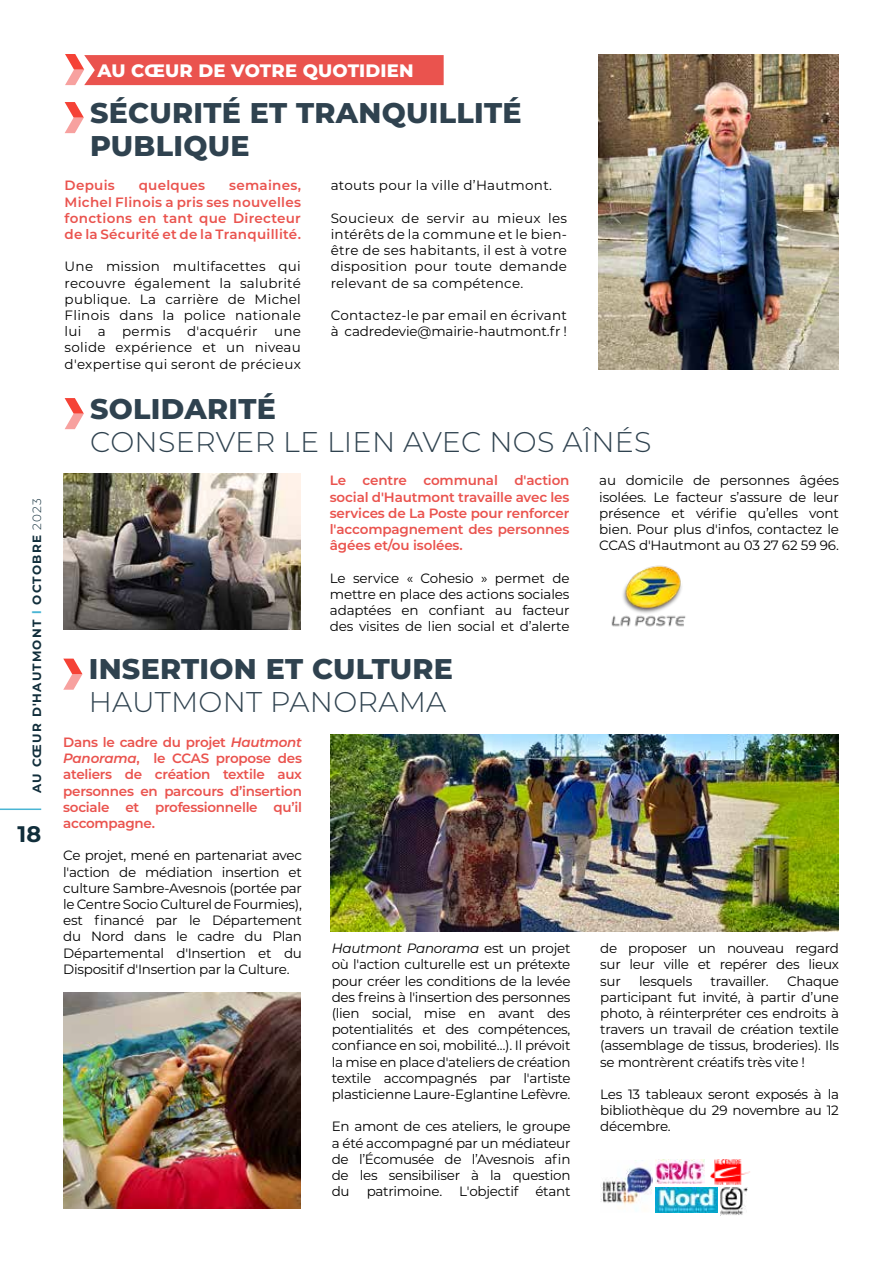
<style>
.page{position:relative;width:893px;height:1263px;background:#fff}
.page>*{position:absolute;margin:0;border:0;box-sizing:border-box;transform-origin:0 0}
.t1{font:800 28.5px/33px "Montserrat";letter-spacing:.01em;color:#2f424f}
.t2{font:300 28.5px "Montserrat";letter-spacing:.01em;color:#2f424f}
.t3{font:700 22.5px "Montserrat";color:#112e3b}
.t4{font:800 18px "Montserrat";letter-spacing:.01em;color:#fff}
.t5{font:13.5px/16.2px "Montserrat";letter-spacing:-.02em;color:#000;text-align:justify}
.t6{font:600 13.5px/16.2px "Montserrat";letter-spacing:-.01em;color:#ea534e;text-align:justify}
.t7{font:13.5px/16.2px "Montserrat";color:#000}
.t8{font:13.5px "Montserrat";letter-spacing:.02em;color:#000}
.t9{font:600 13.5px "Montserrat";letter-spacing:.02em;color:#ea534e}
.t10{font:700 12px "Montserrat";letter-spacing:.1em;color:#112e3b}
.s1{color:#4ab5d4}
.s2{font-weight:300}
.s3{font-style:italic}
</style>
<div class="page">
<hr style="left:0;top:808px;width:41px;height:2px;background:#4ab5d4">
<svg style="left:65px;top:102px;width:19px;height:31px"></svg>
<svg style="left:65px;top:54px;width:379px;height:31px;background:#eb605b"></svg>
<img style="left:598px;top:54px;width:241px;height:316px">
<svg style="left:65px;top:398px;width:19px;height:31px"></svg>
<img style="left:64px;top:474px;width:237px;height:156px">
<img style="left:611px;top:565px;width:75px;height:62px">
<svg style="left:63px;top:659px;width:19px;height:31px"></svg>
<img style="left:710px;top:1159px;width:40px;height:26px">
<img style="left:656px;top:1159px;width:49px;height:25px">
<img style="left:656px;top:1187px;width:61px;height:25px">
<img style="left:600px;top:1160px;width:53px;height:51px">
<img style="left:723px;top:1190px;width:23px;height:24px">
<div style="left:721px;top:1188px;width:27px;height:28px;border:1px solid #fff"></div>
<img style="left:331px;top:735px;width:508px;height:197px">
<img style="left:64px;top:992px;width:237px;height:217px">
<p class="t10" style="left:28px;top:793px;width:296px;rotate:-90deg">AU CŒUR D'HAUTMONT <span class="s1">l</span> OCTOBRE <span class="s2">2023</span></p>
<h2 class="t3" style="left:18px;top:817px;width:25px">18</h2>
<h3 class="t4" style="left:97px;top:57px;width:318px">AU CŒUR DE VOTRE QUOTIDIEN</h3>
<h1 class="t1" style="left:90px;top:94px;width:433px">SÉCURITÉ ET TRANQUILLITÉ<br>PUBLIQUE</h1>
<p class="t6" style="left:65px;top:177px;width:238px;text-indent:165px">semaines, Michel Flinois a pris ses nouvelles fonctions en tant que Directeur de la Sécurité et de la Tranquillité.</p>
<p class="t5" style="left:65px;top:258px;width:238px">Une mission multifacettes qui recouvre également la salubrité publique. La carrière de Michel Flinois dans la police nationale lui a permis d'acquérir une solide expérience et un niveau d'expertise qui seront de précieux</p>
<p class="t6" style="left:65px;top:177px;width:52px">Depuis</p>
<p class="t9" style="left:139px;top:176px;width:68px">quelques</p>
<p class="t8" style="left:331px;top:176px;width:223px">atouts pour la ville d’Hautmont.</p>
<p class="t5" style="left:331px;top:209px;width:238px">Soucieux de servir au mieux les intérêts de la commune et le bien&shy;être de ses habitants, il est à votre disposition pour toute demande relevant de sa compétence.</p>
<p class="t7" style="left:331px;top:307px;width:238px">Contactez-le par email en écrivant à cadredevie@mairie-hautmont.fr !</p>
<h1 class="t1" style="left:90px;top:390px;width:187px">SOLIDARITÉ</h1>
<h1 class="t2" style="left:90px;top:422px;width:563px">CONSERVER LE LIEN AVEC NOS AÎNÉS</h1>
<p class="t6" style="left:330px;top:472px;width:241px">Le centre communal d'action social d'Hautmont travaille avec les services de La Poste pour renforcer l'accompagnement des personnes âgées et/ou isolées.</p>
<p class="t5" style="left:330px;top:569px;width:241px">Le service « Cohesio » permet de mettre en place des actions sociales adaptées en confiant au facteur des visites de lien social et d’alerte</p>
<h1 class="t1" style="left:89px;top:651px;width:366px">INSERTION ET CULTURE</h1>
<h1 class="t2" style="left:89px;top:683px;width:359px">HAUTMONT PANORAMA</h1>
<p class="t6" style="left:63px;top:733px;width:240px">Dans le cadre du projet <span class="s3">Hautmont Panorama</span>, le CCAS propose des ateliers de création textile aux personnes en parcours d’insertion sociale et professionnelle qu’il accompagne.</p>
<p class="t5" style="left:63px;top:847px;width:240px">Ce projet, mené en partenariat avec l'action de médiation insertion et culture Sambre-Avesnois (portée par le Centre Socio Culturel de Fourmies), est financé par le Département du Nord dans le cadre du Plan Départemental d'Insertion et du Dispositif d'Insertion par la Culture.</p>
<p class="t5" style="left:332px;top:940px;width:240px"><span class="s3">Hautmont Panorama</span> est un projet où l'action culturelle est un prétexte pour créer les conditions de la levée des freins à l'insertion des personnes (lien social, mise en avant des potentialités et des compétences, confiance en soi, mobilité…). Il prévoit la mise en place d'ateliers de création textile accompagnés par l'artiste plasticienne Laure-Eglantine Lefèvre.</p>
<p class="t5" style="left:332px;top:1118px;width:240px">En amont de ces ateliers, le groupe a été accompagné par un médiateur de l’Écomusée de l’Avesnois afin de les sensibiliser à la question du</p>
<p class="t5" style="left:367px;top:1183px;width:77px">patrimoine.</p>
<p class="t5" style="left:459px;top:1183px;width:61px">L'objectif</p>
<p class="t5" style="left:535px;top:1183px;width:37px">étant</p>
<p class="t5" style="left:599px;top:472px;width:241px">au domicile de personnes âgées isolées. Le facteur s’assure de leur présence et vérifie qu’elles vont bien. Pour plus d'infos, contactez le CCAS d'Hautmont au 03 27 62 59 96.</p>
<p class="t5" style="left:600px;top:940px;width:240px">de proposer un nouveau regard sur leur ville et repérer des lieux sur</p>
<p class="t5" style="left:600px;top:972px;width:240px;text-indent:187px">Chaque participant fut invité, à partir d’une photo, à réinterpréter ces endroits à travers un travail de création textile (assemblage de tissus, broderies). Ils se montrèrent créatifs très vite !</p>
<p class="t5" style="left:600px;top:1086px;width:240px">Les 13 tableaux seront exposés à la bibliothèque du 29 novembre au 12 décembre.</p>
<p class="t5" style="left:639px;top:972px;width:55px">lesquels</p>
<p class="t5" style="left:711px;top:972px;width:60px">travailler.</p>
</div>
